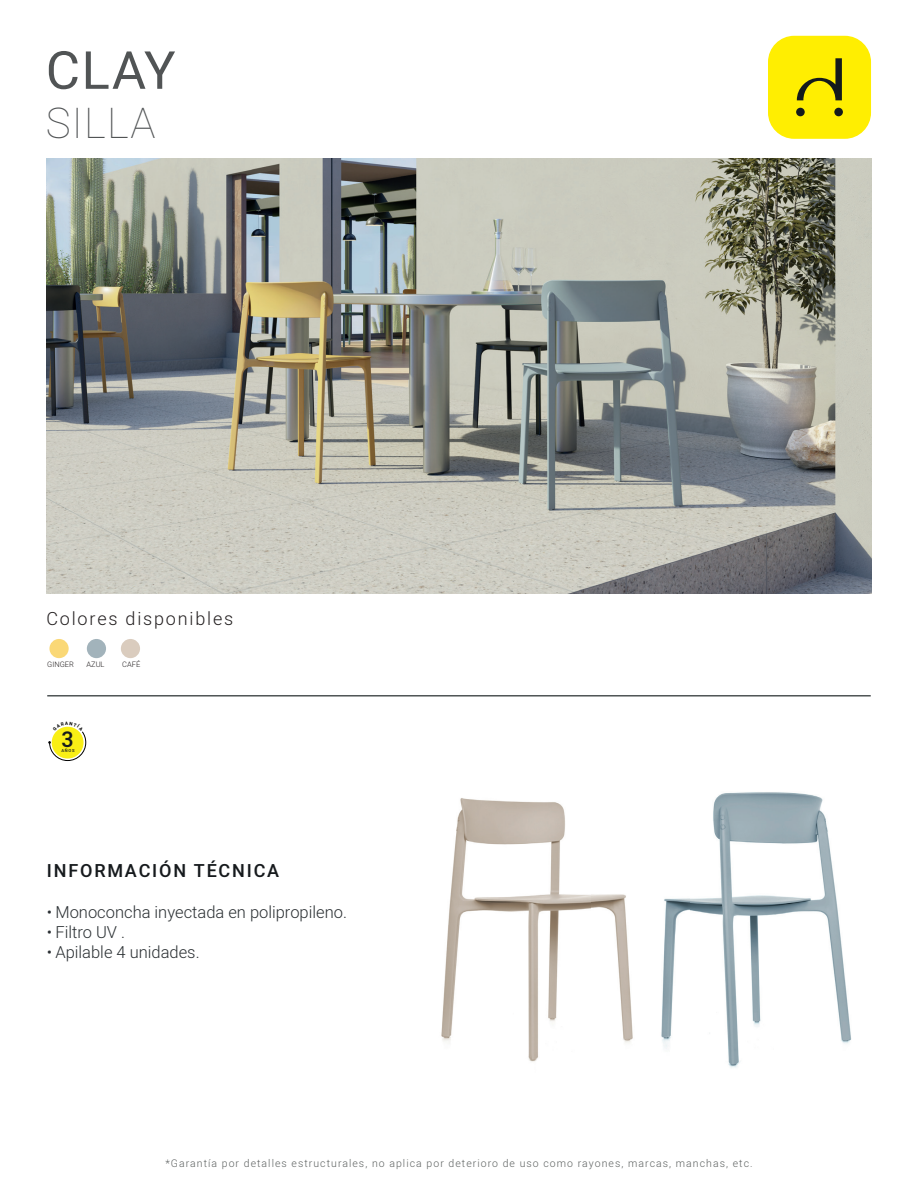
<style>
.page{position:relative;width:918px;height:1188px;background:#fff}
.page>*{position:absolute;margin:0;border:0;box-sizing:border-box;transform-origin:0 0}
.t1{font:52.5px "Heebo";color:#515455}
.t2{font:100 42px "Heebo";letter-spacing:.03em;color:#515455}
.t3{font:500 21.45px "Heebo";color:#141a1d}
.t4{font:300 18px "Heebo";letter-spacing:.1em;color:#231f20}
.t5{font:500 18px "Heebo";letter-spacing:.1em;color:#161a1d}
.t6{font:300 16.5px "Heebo";color:#2a2f32}
.t7{font:300 10.5px "Heebo";letter-spacing:.1em;color:#5e6261}
.t8{font:300 7.5px "Heebo";color:#231f20}
.t9{font:500 4.2px "Heebo";color:#141a1d}
</style>
<div class="page">
<img style="left:47px;top:159px;width:824px;height:435px">
<div style="left:87px;top:639px;width:19px;height:19px;background:#a2b3bb;border-radius:50%"></div>
<div style="left:49px;top:639px;width:20px;height:19px;background:#fad876;border-radius:50%"></div>
<div style="left:121px;top:639px;width:19px;height:19px;background:#daccbe;border-radius:50%"></div>
<hr style="left:47px;top:695px;width:824px;height:1px;background:#141a1c">
<div style="left:768px;top:36px;width:103px;height:103px;background:#ffee01;border-radius:26px"></div>
<svg style="left:797px;top:58px;width:45px;height:42px"></svg>
<div style="left:796px;top:108px;width:9px;height:8px;background:#141a1c;border-radius:50%"></div>
<div style="left:834px;top:108px;width:9px;height:8px;background:#141a1c;border-radius:50%"></div>
<img style="left:441px;top:798px;width:249px;height:264px">
<img style="left:592px;top:792px;width:234px;height:30px">
<img style="left:690px;top:821px;width:155px;height:159px">
<img style="left:644px;top:980px;width:208px;height:88px">
<svg style="left:48px;top:726px;width:39px;height:35px"></svg>
<h1 class="t1" style="left:46px;top:34px;width:131px">CLAY</h1>
<h2 class="t2" style="left:46px;top:94px;width:111px">SILLA</h2>
<h3 class="t4" style="left:46px;top:606px;width:188px">Colores disponibles</h3>
<p class="t8" style="left:47px;top:659px;width:28px">GINGER</p>
<p class="t8" style="left:87px;top:659px;width:20px">AZUL</p>
<p class="t8" style="left:122px;top:659px;width:20px">CAFÉ</p>
<h3 class="t3" style="left:61px;top:724px;width:14px">3</h3>
<p class="t9" style="left:61px;top:747px;width:15px">AÑOS</p>
<h3 class="t5" style="left:47px;top:858px;width:234px">INFORMACIÓN TÉCNICA</h3>
<h3 class="t6" style="left:47px;top:901px;width:301px">• Monoconcha inyectada en polipropileno.</h3>
<h3 class="t6" style="left:47px;top:920px;width:80px">• Filtro UV .</h3>
<h3 class="t6" style="left:47px;top:940px;width:154px">• Apilable 4 unidades.</h3>
<p class="t7" style="left:165px;top:1156px;width:589px">*Garantía por detalles estructurales, no aplica por deterioro de uso como rayones, marcas, manchas, etc.</p>
</div>
